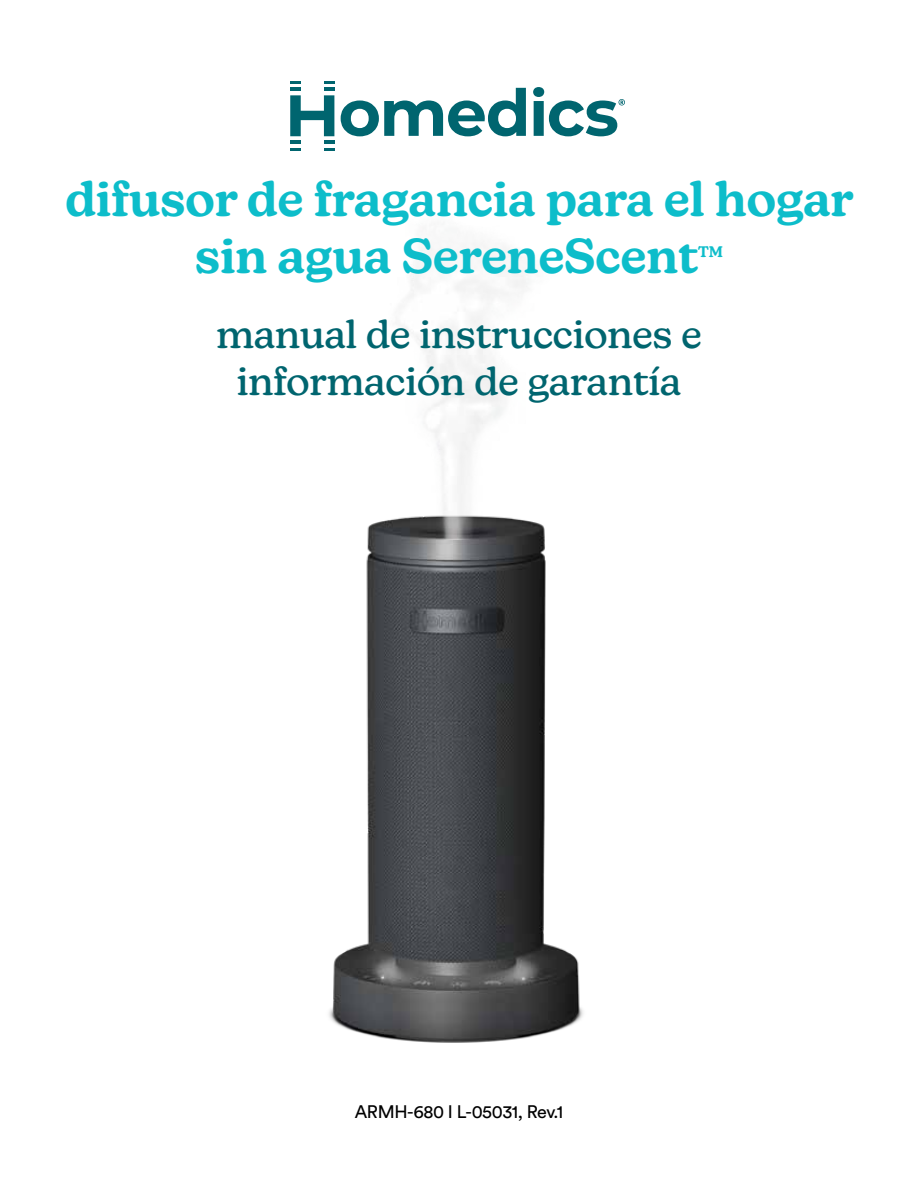
<style>
.page{position:relative;width:918px;height:1188px;background:#fff}
.page>*{position:absolute;margin:0;border:0;box-sizing:border-box;transform-origin:0 0}
.t1{font:600 48px/57.6px "New Kansas";color:#0dbdca;text-align:center}
.t2{font:500 39px/46.8px "New Kansas";color:#00656f;text-align:center}
.t3{font:18px "Circular Std";letter-spacing:-.025em;color:#000}
.t4{font:600 15px "New Kansas";color:#0dbdca}
</style>
<div class="page">
<img style="left:329px;top:539px;width:254px;height:504px">
<img style="left:367px;top:240px;width:178px;height:299px">
<svg style="left:290px;top:95px;width:44px;height:41px"></svg>
<svg style="left:341px;top:88px;width:185px;height:48px"></svg>
<hr style="left:290px;top:140px;width:11px;height:4px;background:#00656f">
<hr style="left:324px;top:140px;width:10px;height:4px;background:#00656f">
<svg style="left:290px;top:148px;width:11px;height:2px"></svg>
<svg style="left:324px;top:148px;width:10px;height:2px"></svg>
<hr style="left:324px;top:87px;width:10px;height:4px;background:#00656f">
<hr style="left:290px;top:87px;width:11px;height:4px;background:#00656f">
<svg style="left:324px;top:81px;width:10px;height:3px"></svg>
<svg style="left:290px;top:81px;width:11px;height:3px"></svg>
<svg style="left:533px;top:87px;width:92px;height:49px"></svg>
<p class="t1" style="left:65px;top:170px;width:790px">difusor de fragancia para el hogar sin agua SereneScent</p>
<p class="t4" style="left:698px;top:243px;width:26px">TM</p>
<p class="t2" style="left:216px;top:311px;width:487px">manual de instrucciones e información de garantía</p>
<p class="t3" style="left:355px;top:1101px;width:210px">ARMH-680 I L-05031, Rev.1</p>
</div>
